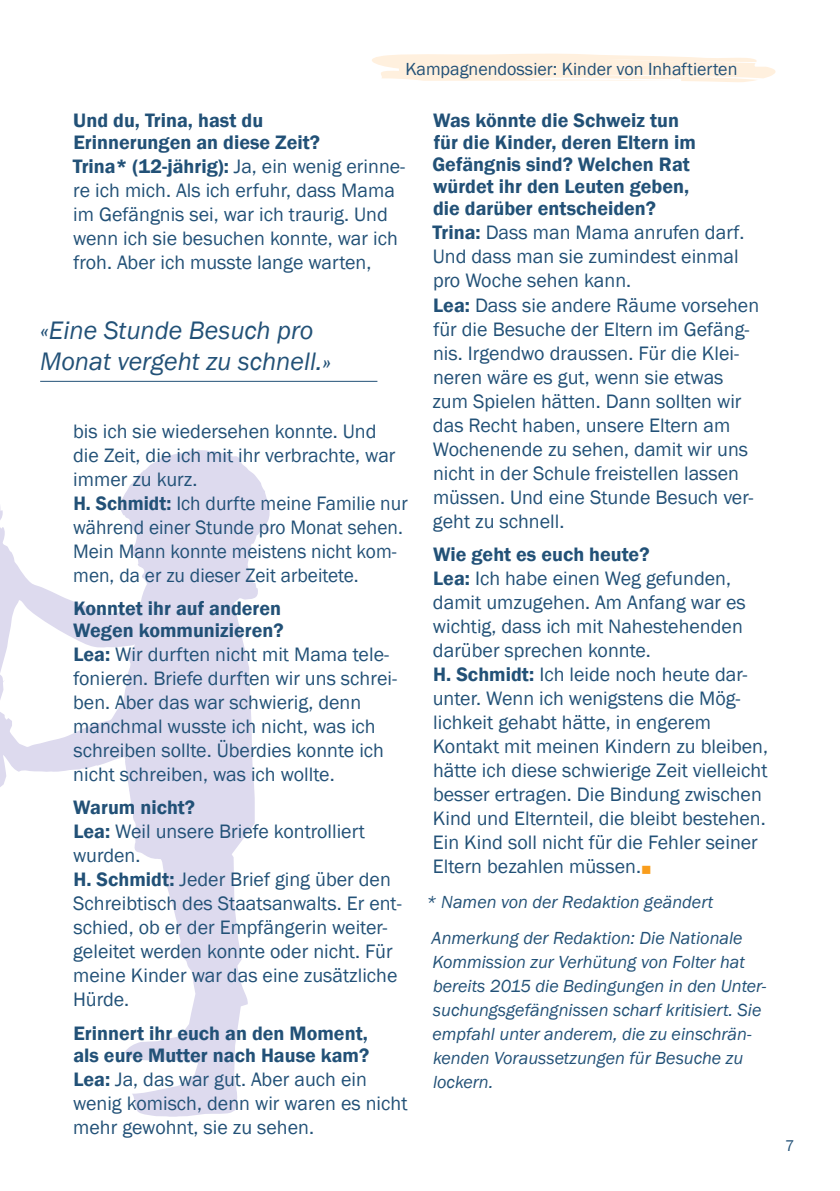
<style>
.page{position:relative;width:840px;height:1191px;background:#fff}
.page>*{position:absolute;margin:0;border:0;box-sizing:border-box;transform-origin:0 0}
.DE-_Hervorhebung{font:italic 26px/30px "Franklin Gothic";color:#225177}
.DE-_Interview_Fliess{font:20px/24px "Franklin Gothic";color:#225177}
.DE-_Interview_Fragen{font:600 20px/22px "Franklin Gothic";color:#225177}
.DE-_Interview_Remarq{font:italic 18px/24px "Franklin Gothic";color:#225177}
.t1{font:18px "Franklin Gothic";color:#225177}
.t2{font:16px "Franklin Gothic";color:#225177}
.s1{font-weight:600}
.s2{color:#f99d1c}
</style>
<div class="page">
<svg style="left:372px;top:54px;width:403px;height:28px"></svg>
<svg style="left:0;top:450px;width:272px;height:667px"></svg>
<hr style="left:40px;top:381px;width:337px;height:1px;background:#225177">
<p class="t1" style="left:405px;top:58px;width:333px">Kampagnendossier: Kinder von Inhaftierten</p>
<p class="DE-_Interview_Fragen" style="left:432px;top:110px;width:265px">Was könnte die Schweiz tun für die Kinder, deren Eltern im<br>Gefängnis sind? Welchen Rat würdet ihr den Leuten geben, die darüber entscheiden?</p>
<p class="DE-_Interview_Fliess" style="left:432px;top:221px;width:313px"><span class="s1">Trina:</span> Dass man Mama anrufen darf.<br>Und dass man sie zumindest einmal pro Woche sehen kann.</p>
<p class="DE-_Interview_Fliess" style="left:432px;top:293px;width:328px"><span class="s1">Lea:</span> Dass sie andere Räume vorsehen für die Besuche der Eltern im Gefäng&shy;nis. Irgendwo draussen. Für die Klei&shy;neren wäre es gut, wenn sie etwas zum Spielen hätten. Dann sollten wir das Recht haben, unsere Eltern am Wochenende zu sehen, damit wir uns nicht in der Schule freistellen lassen müssen. Und eine Stunde Besuch ver&shy;geht zu schnell.</p>
<p class="DE-_Interview_Fragen" style="left:433px;top:543px;width:218px">Wie geht es euch heute?</p>
<p class="DE-_Interview_Fliess" style="left:432px;top:566px;width:314px"><span class="s1">Lea:</span> Ich habe einen Weg gefunden, damit umzugehen. Am Anfang war es wichtig, dass ich mit Nahestehenden darüber sprechen konnte.</p>
<p class="DE-_Interview_Fliess" style="left:432px;top:662px;width:337px"><span class="s1">H. Schmidt:</span> Ich leide noch heute dar&shy;unter. Wenn ich wenigstens die Mög&shy;lichkeit gehabt hätte, in engerem Kontakt mit meinen Kindern zu bleiben, hätte ich diese schwierige Zeit vielleicht besser ertragen. Die Bindung zwischen Kind und Elternteil, die bleibt bestehen.<br>Ein Kind soll nicht für die Fehler seiner Eltern bezahlen müssen.<span class="s2">■</span></p>
<p class="DE-_Interview_Remarq" style="left:426px;top:890px;width:288px">* Namen von der Redaktion geändert</p>
<p class="DE-_Interview_Remarq" style="left:431px;top:926px;width:336px">Anmerkung der Redaktion: Die Nationale Kommission zur Verhütung von Folter hat bereits 2015 die Bedingungen in den Unter&shy;suchungsgefängnissen scharf kritisiert. Sie empfahl unter anderem, die zu einschrän&shy;kenden Voraussetzungen für Besuche zu lockern.</p>
<p class="DE-_Interview_Fragen" style="left:73px;top:110px;width:248px">Und du, Trina, hast du<br>Erinnerungen an diese Zeit?</p>
<p class="DE-_Interview_Fliess" style="left:73px;top:155px;width:334px"><span class="s1">Trina* (12-jährig):</span> Ja, ein wenig erinne&shy;re ich mich. Als ich erfuhr, dass Mama im Gefängnis sei, war ich traurig. Und wenn ich sie besuchen konnte, war ich froh. Aber ich musste lange warten,</p>
<p class="DE-_Hervorhebung" style="left:40px;top:316px;width:292px">«Eine Stunde Besuch pro<br>Monat vergeht zu schnell.»</p>
<p class="DE-_Interview_Fliess" style="left:73px;top:419px;width:324px">bis ich sie wiedersehen konnte. Und die Zeit, die ich mit ihr verbrachte, war immer zu kurz.</p>
<p class="DE-_Interview_Fliess" style="left:73px;top:491px;width:336px"><span class="s1">H. Schmidt:</span> Ich durfte meine Familie nur während einer Stunde pro Monat sehen.<br>Mein Mann konnte meistens nicht kom&shy;men, da er zu dieser Zeit arbeitete.</p>
<p class="DE-_Interview_Fragen" style="left:73px;top:597px;width:212px">Konntet ihr auf anderen<br>Wegen kommunizieren?</p>
<p class="DE-_Interview_Fliess" style="left:73px;top:642px;width:325px"><span class="s1">Lea:</span> Wir durften nicht mit Mama tele&shy;fonieren. Briefe durften wir uns schrei&shy;ben. Aber das war schwierig, denn manchmal wusste ich nicht, was ich schreiben sollte. Überdies konnte ich nicht schreiben, was ich wollte.</p>
<p class="DE-_Interview_Fragen" style="left:73px;top:797px;width:123px">Warum nicht?</p>
<p class="DE-_Interview_Fliess" style="left:73px;top:820px;width:293px"><span class="s1">Lea:</span> Weil unsere Briefe kontrolliert wurden.</p>
<p class="DE-_Interview_Fliess" style="left:73px;top:868px;width:330px"><span class="s1">H. Schmidt:</span> Jeder Brief ging über den Schreibtisch des Staatsanwalts. Er ent&shy;schied, ob er der Empfängerin weiter&shy;geleitet werden konnte oder nicht. Für meine Kinder war das eine zusätzliche Hürde.</p>
<p class="DE-_Interview_Fragen" style="left:73px;top:1022px;width:297px">Erinnert ihr euch an den Moment, als eure Mutter nach Hause kam?</p>
<p class="DE-_Interview_Fliess" style="left:73px;top:1067px;width:336px"><span class="s1">Lea:</span> Ja, das war gut. Aber auch ein wenig komisch, denn wir waren es nicht mehr gewohnt, sie zu sehen.</p>
<p class="t2" style="left:784px;top:1136px;width:11px">7</p>
</div>
